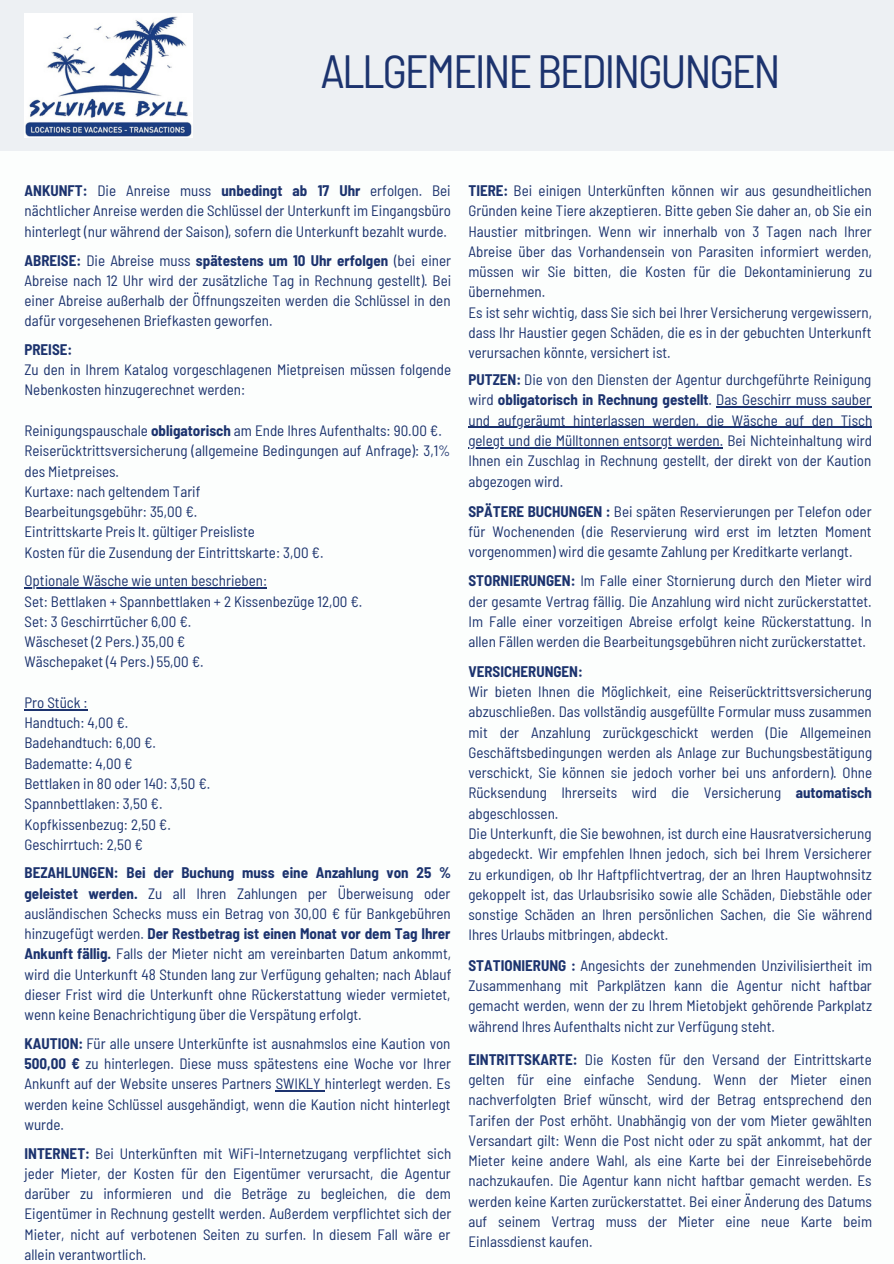
<style>
.page{position:relative;width:894px;height:1264px;background:#fff}
.page>*{position:absolute;margin:0;border:0;box-sizing:border-box;transform-origin:0 0}
.t1{font:semi-condensed 46.5px "Barlow";letter-spacing:-.05em;color:#1c336e}
.t2{font:semi-condensed 15px/20.2px "Barlow";color:#1c336e;text-align:justify}
.t3{font:700 semi-condensed 15px "Barlow";color:#1c336e}
.s1{font-weight:700}
</style>
<div class="page">
<div style="left:0;top:0;width:893px;height:151px;background:#edf0f3"></div>
<img style="left:24px;top:13px;width:168px;height:124px">
<hr style="left:275px;top:1090px;width:50px;height:1px;background:#1c336e">
<hr style="left:24px;top:587px;width:243px;height:1px;background:#1c336e">
<hr style="left:24px;top:709px;width:64px;height:1px;background:#1c336e">
<hr style="left:716px;top:406px;width:154px;height:1px;background:#1c336e">
<hr style="left:468px;top:427px;width:404px;height:1px;background:#1c336e">
<hr style="left:468px;top:447px;width:255px;height:1px;background:#1c336e">
<h1 class="t1" style="left:321px;top:42px;width:461px">ALLGEMEINEBEDINGUNGEN</h1>
<p class="t2" style="left:24px;top:180px;width:428px"><span class="s1">ANKUNFT:</span> Die Anreise muss <span class="s1">unbedingt ab 17 Uhr</span> erfolgen. Bei nächtlicher Anreise werden die Schlüssel der Unterkunft im Eingangsbüro hinterlegt (nur während der Saison), sofern die Unterkunft bezahlt wurde.</p>
<p class="t2" style="left:24px;top:249px;width:428px"><span class="s1">ABREISE:</span> Die Abreise muss <span class="s1">spätestens um 10 Uhr erfolgen</span> (bei einer Abreise nach 12 Uhr wird der zusätzliche Tag in Rechnung gestellt). Bei einer Abreise außerhalb der Öffnungszeiten werden die Schlüssel in den dafür vorgesehenen Briefkasten geworfen.</p>
<p class="t3" style="left:24px;top:340px;width:49px">PREISE:</p>
<p class="t2" style="left:24px;top:359px;width:428px">Zu den in Ihrem Katalog vorgeschlagenen Mietpreisen müssen folgende<br>Nebenkosten hinzugerechnet werden:</p>
<p class="t2" style="left:24px;top:420px;width:427px;text-align:left">Reinigungspauschale <span class="s1">obligatorisch</span> am Ende Ihres Aufenthalts: 90.00 €.<br>Reiserücktrittsversicherung (allgemeine Bedingungen auf Anfrage): 3,1% des Mietpreises.<br>Kurtaxe: nach geltendem Tarif<br>Bearbeitungsgebühr: 35,00 €.<br>Eintrittskarte Preis lt. gültiger Preisliste<br>Kosten für die Zusendung der Eintrittskarte: 3,00 €.</p>
<p class="t2" style="left:24px;top:570px;width:339px;text-align:left">Optionale Wäsche wie unten beschrieben:<br>Set: Bettlaken + Spannbettlaken + 2 Kissenbezüge 12,00 €.<br>Set: 3 Geschirrtücher 6,00 €.<br>Wäscheset (2 Pers.) 35,00 €<br>Wäschepaket (4 Pers.) 55,00 €.</p>
<p class="t2" style="left:24px;top:691px;width:187px;text-align:left">Pro Stück :<br>Handtuch: 4,00 €.<br>Badehandtuch: 6,00 €.<br>Badematte: 4,00 €<br>Bettlaken in 80 oder 140: 3,50 €.<br>Spannbettlaken: 3,50 €.<br>Kopfkissenbezug: 2,50 €.<br>Geschirrtuch: 2,50 €</p>
<p class="t2" style="left:24px;top:862px;width:428px"><span class="s1">BEZAHLUNGEN: Bei der Buchung muss eine Anzahlung von 25 % geleistet werden.</span> Zu all Ihren Zahlungen per Überweisung oder ausländischen Schecks muss ein Betrag von 30,00 € für Bankgebühren hinzugefügt werden. <span class="s1">Der Restbetrag ist einen Monat vor dem Tag Ihrer Ankunft fällig.</span> Falls der Mieter nicht am vereinbarten Datum ankommt, wird die Unterkunft 48 Stunden lang zur Verfügung gehalten; nach Ablauf dieser Frist wird die Unterkunft ohne Rückerstattung wieder vermietet, wenn keine Benachrichtigung über die Verspätung erfolgt.</p>
<p class="t2" style="left:24px;top:1032px;width:428px"><span class="s1">KAUTION:</span> Für alle unsere Unterkünfte ist ausnahmslos eine Kaution von <span class="s1">500,00 €</span> zu hinterlegen. Diese muss spätestens eine Woche vor Ihrer Ankunft auf der Website unseres Partners SWIKLY hinterlegt werden. Es werden keine Schlüssel ausgehändigt, wenn die Kaution nicht hinterlegt wurde.</p>
<p class="t2" style="left:24px;top:1142px;width:428px"><span class="s1">INTERNET:</span> Bei Unterkünften mit WiFi-Internetzugang verpflichtet sich jeder Mieter, der Kosten für den Eigentümer verursacht, die Agentur darüber zu informieren und die Beträge zu begleichen, die dem Eigentümer in Rechnung gestellt werden. Außerdem verpflichtet sich der Mieter, nicht auf verbotenen Seiten zu surfen. In diesem Fall wäre er allein verantwortlich.</p>
<p class="t2" style="left:468px;top:180px;width:405px;text-align:left"><span class="s1">TIERE:</span> Bei einigen Unterkünften können wir aus gesundheitlichen Gründen keine Tiere akzeptieren. Bitte geben Sie daher an, ob Sie ein Haustier mitbringen. Wenn wir innerhalb von 3 Tagen nach Ihrer Abreise über das Vorhandensein von Parasiten informiert werden, müssen wir Sie bitten, die Kosten für die Dekontaminierung zu übernehmen.<br>Es ist sehr wichtig, dass Sie sich bei Ihrer Versicherung vergewissern, dass Ihr Haustier gegen Schäden, die es in der gebuchten Unterkunft verursachen könnte, versichert ist.</p>
<p class="t2" style="left:468px;top:369px;width:405px"><span class="s1">PUTZEN:</span> Die von den Diensten der Agentur durchgeführte Reinigung wird <span class="s1">obligatorisch in Rechnung gestellt</span>. Das Geschirr muss sauber und aufgeräumt hinterlassen werden, die Wäsche auf den Tisch gelegt und die Mülltonnen entsorgt werden. Bei Nichteinhaltung wird Ihnen ein Zuschlag in Rechnung gestellt, der direkt von der Kaution abgezogen wird.</p>
<p class="t2" style="left:468px;top:500px;width:404px"><span class="s1">SPÄTERE BUCHUNGEN :</span> Bei späten Reservierungen per Telefon oder für Wochenenden (die Reservierung wird erst im letzten Moment vorgenommen) wird die gesamte Zahlung per Kreditkarte verlangt.</p>
<p class="t2" style="left:468px;top:570px;width:404px"><span class="s1">STORNIERUNGEN:</span> Im Falle einer Stornierung durch den Mieter wird der gesamte Vertrag fällig. Die Anzahlung wird nicht zurückerstattet.<br>Im Falle einer vorzeitigen Abreise erfolgt keine Rückerstattung. In allen Fällen werden die Bearbeitungsgebühren nicht zurückerstattet.</p>
<p class="t3" style="left:468px;top:661px;width:116px">VERSICHERUNGEN:</p>
<p class="t2" style="left:468px;top:681px;width:405px;text-align:left">Wir bieten Ihnen die Möglichkeit, eine Reiserücktrittsversicherung abzuschließen. Das vollständig ausgefüllte Formular muss zusammen mit der Anzahlung zurückgeschickt werden (Die Allgemeinen Geschäftsbedingungen werden als Anlage zur Buchungsbestätigung verschickt, Sie können sie jedoch vorher bei uns anfordern). Ohne Rücksendung Ihrerseits wird die Versicherung <span class="s1">automatisch </span>abgeschlossen.<br>Die Unterkunft, die Sie bewohnen, ist durch eine Hausratversicherung abgedeckt. Wir empfehlen Ihnen jedoch, sich bei Ihrem Versicherer zu erkundigen, ob Ihr Haftpflichtvertrag, der an Ihren Hauptwohnsitz gekoppelt ist, das Urlaubsrisiko sowie alle Schäden, Diebstähle oder sonstige Schäden an Ihren persönlichen Sachen, die Sie während Ihres Urlaubs mitbringen, abdeckt.</p>
<p class="t2" style="left:468px;top:954px;width:405px"><span class="s1">STATIONIERUNG :</span> Angesichts der zunehmenden Unzivilisiertheit im Zusammenhang mit Parkplätzen kann die Agentur nicht haftbar gemacht werden, wenn der zu Ihrem Mietobjekt gehörende Parkplatz während Ihres Aufenthalts nicht zur Verfügung steht.</p>
<p class="t2" style="left:468px;top:1048px;width:405px"><span class="s1">EINTRITTSKARTE:</span> Die Kosten für den Versand der Eintrittskarte gelten für eine einfache Sendung. Wenn der Mieter einen nachverfolgten Brief wünscht, wird der Betrag entsprechend den Tarifen der Post erhöht. Unabhängig von der vom Mieter gewählten Versandart gilt: Wenn die Post nicht oder zu spät ankommt, hat der Mieter keine andere Wahl, als eine Karte bei der Einreisebehörde nachzukaufen. Die Agentur kann nicht haftbar gemacht werden. Es werden keine Karten zurückerstattet. Bei einer Änderung des Datums auf seinem Vertrag muss der Mieter eine neue Karte beim Einlassdienst kaufen.</p>
</div>
